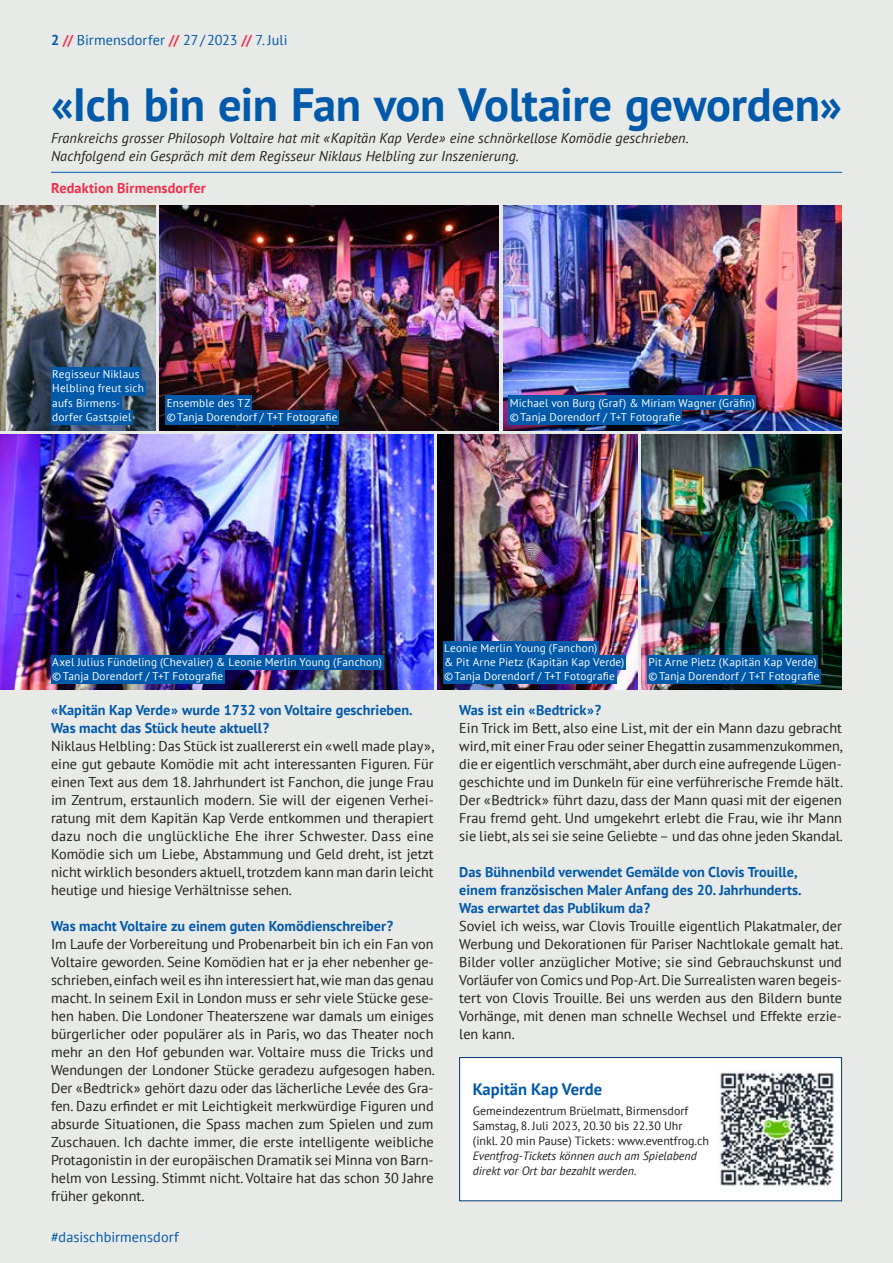
<style>
.page{position:relative;width:893px;height:1263px;background:#e8eae8}
.page>*{position:absolute;margin:0;border:0;box-sizing:border-box;transform-origin:0 0}
.t1{font:700 46.5px "PT Sans";letter-spacing:-.01em;color:#0159a9}
.t2{font:700 16.5px "PT Sans";color:#0159a9}
.t3{font:14.25px/18px "PT Sans";color:#231f20;text-align:justify}
.t4{font:700 14.25px/18px "PT Sans";color:#0159a9}
.t5{font:italic 14.25px/18px "PT Sans";letter-spacing:.005em;color:#231f20}
.t6{font:14.25px "PT Sans";letter-spacing:.005em;color:#0159a9}
.t7{font:700 14.25px "PT Sans";letter-spacing:.01em;color:#ee2f4c}
.t8{font:12px/15px "PT Sans";letter-spacing:-.005em;color:#231f20}
.t9{font:italic 12px/15px "PT Sans";color:#231f20}
.t10{font:11.25px/14.2px "PT Sans";letter-spacing:.015em;color:#fff}
.s1{font-weight:700}
.s2{font-weight:700;color:#ee2f4c}
</style>
<div class="page">
<hr style="left:51px;top:172px;width:791px;height:1px;background:#0159a9">
<img style="left:0;top:206px;width:156px;height:224px">
<img style="left:160px;top:206px;width:339px;height:224px">
<img style="left:437px;top:435px;width:200px;height:255px">
<img style="left:503px;top:206px;width:339px;height:224px">
<img style="left:0;top:435px;width:433px;height:255px">
<img style="left:642px;top:435px;width:200px;height:255px">
<div style="left:165px;top:395px;width:87px;height:15px;background:#0159a9"></div>
<div style="left:165px;top:410px;width:174px;height:15px;background:#0159a9"></div>
<div style="left:443px;top:641px;width:156px;height:14px;background:#0159a9"></div>
<div style="left:443px;top:655px;width:183px;height:15px;background:#0159a9"></div>
<div style="left:443px;top:669px;width:173px;height:15px;background:#0159a9"></div>
<div style="left:51px;top:367px;width:90px;height:15px;background:#0159a9"></div>
<div style="left:51px;top:381px;width:94px;height:15px;background:#0159a9"></div>
<div style="left:51px;top:395px;width:71px;height:15px;background:#0159a9"></div>
<div style="left:51px;top:410px;width:82px;height:15px;background:#0159a9"></div>
<div style="left:647px;top:655px;width:171px;height:15px;background:#0159a9"></div>
<div style="left:647px;top:669px;width:174px;height:15px;background:#0159a9"></div>
<div style="left:51px;top:655px;width:332px;height:15px;background:#0159a9"></div>
<div style="left:51px;top:669px;width:173px;height:15px;background:#0159a9"></div>
<div style="left:509px;top:395px;width:247px;height:15px;background:#0159a9"></div>
<div style="left:509px;top:410px;width:173px;height:15px;background:#0159a9"></div>
<div style="left:460px;top:1057px;width:382px;height:144px;background:#fff"></div>
<div style="left:459px;top:1057px;width:383px;height:144px;border:1px solid #013773"></div>
<img style="left:717px;top:1070px;width:118px;height:117px">
<p class="t6" style="left:51px;top:31px;width:238px"><span class="s1">2</span> <span class="s2">//</span> Birmensdorfer <span class="s2">//</span> 27/2023 <span class="s2">//</span> 7. Juli</p>
<h1 class="t1" style="left:51px;top:74px;width:792px">«Ich bin ein Fan von Voltaire geworden»</h1>
<p class="t5" style="left:51px;top:129px;width:639px">Frankreichs grosser Philosoph Voltaire hat mit «Kapitän Kap Verde» eine schnörkellose Komödie geschrieben.<br>Nachfolgend ein Gespräch mit dem Regisseur Niklaus Helbling zur Inszenierung.</p>
<p class="t7" style="left:51px;top:178px;width:156px">Redaktion Birmensdorfer</p>
<p class="t10" style="left:52px;top:367px;width:93px">Regisseur Niklaus<br>Helbling freut sich aufs Birmens&shy;dorfer Gastspiel</p>
<p class="t10" style="left:167px;top:395px;width:172px">Ensemble des TZ<br>©Tanja Dorendorf / T+T Fotografie</p>
<p class="t10" style="left:510px;top:395px;width:247px">Michael von Burg (Graf) &amp; Miriam Wagner (Gräfin) ©Tanja Dorendorf / T+T Fotografie</p>
<p class="t10" style="left:52px;top:655px;width:331px">Axel Julius Fündeling (Chevalier) &amp; Leonie Merlin Young (Fanchon) ©Tanja Dorendorf / T+T Fotografie</p>
<p class="t4" style="left:51px;top:701px;width:363px">«Kapitän Kap Verde» wurde 1732 von Voltaire geschrieben.<br>Was macht das Stück heute aktuell?</p>
<p class="t3" style="left:51px;top:737px;width:385px;text-align:left">Niklaus Helbling: Das Stück ist zuallererst ein «well made play», eine gut gebaute Komödie mit acht interessanten Figuren. Für einen Text aus dem 18. Jahrhundert ist Fanchon, die junge Frau im Zentrum, erstaunlich modern. Sie will der eigenen Verhei&shy;ratung mit dem Kapitän Kap Verde entkommen und therapiert dazu noch die unglückliche Ehe ihrer Schwester. Dass eine Komödie sich um Liebe, Abstammung und Geld dreht, ist jetzt nicht wirklich besonders aktuell, trotzdem kann man darin leicht heutige und hiesige Verhältnisse sehen.</p>
<p class="t4" style="left:51px;top:917px;width:344px">Was macht Voltaire zu einem guten Komödienschreiber?</p>
<p class="t3" style="left:51px;top:935px;width:385px">Im Laufe der Vorbereitung und Probenarbeit bin ich ein Fan von Voltaire geworden. Seine Komödien hat er ja eher nebenher ge&shy;schrieben, einfach weil es ihn interessiert hat, wie man das genau macht. In seinem Exil in London muss er sehr viele Stücke gese&shy;hen haben. Die Londoner Theaterszene war damals um einiges bürgerlicher oder populärer als in Paris, wo das Theater noch mehr an den Hof gebunden war. Voltaire muss die Tricks und Wendungen der Londoner Stücke geradezu aufgesogen haben.<br>Der «Bedtrick» gehört dazu oder das lächerliche Levée des Gra&shy;fen. Dazu erfindet er mit Leichtigkeit merkwürdige Figuren und absurde Situationen, die Spass machen zum Spielen und zum Zuschauen. Ich dachte immer, die erste intelligente weibliche Protagonistin in der europäischen Dramatik sei Minna von Barn&shy;helm von Lessing. Stimmt nicht. Voltaire hat das schon 30 Jahre früher gekonnt.</p>
<p class="t10" style="left:444px;top:640px;width:182px">Leonie Merlin Young (Fanchon)<br>&amp; Pit Arne Pietz (Kapitän Kap Verde) ©Tanja Dorendorf / T+T Fotografie</p>
<p class="t10" style="left:648px;top:655px;width:172px">Pit Arne Pietz (Kapitän Kap Verde) ©Tanja Dorendorf / T+T Fotografie</p>
<p class="t4" style="left:459px;top:701px;width:143px">Was ist ein «Bedtrick»?</p>
<p class="t3" style="left:459px;top:719px;width:385px">Ein Trick im Bett, also eine List, mit der ein Mann dazu gebracht wird, mit einer Frau oder seiner Ehegattin zusammenzukommen, die er eigentlich verschmäht, aber durch eine aufregende Lügen&shy;geschichte und im Dunkeln für eine verführerische Fremde hält.<br>Der «Bedtrick» führt dazu, dass der Mann quasi mit der eigenen Frau fremd geht. Und umgekehrt erlebt die Frau, wie ihr Mann sie liebt, als sei sie seine Geliebte – und das ohne jeden Skandal.</p>
<p class="t4" style="left:459px;top:863px;width:344px">Das Bühnenbild verwendet Gemälde von Clovis Trouille, einem französischen Maler Anfang des 20. Jahrhunderts.<br>Was erwartet das Publikum da?</p>
<p class="t3" style="left:459px;top:917px;width:385px">Soviel ich weiss, war Clovis Trouille eigentlich Plakatmaler, der Werbung und Dekorationen für Pariser Nachtlokale gemalt hat.<br>Bilder voller anzüglicher Motive; sie sind Gebrauchskunst und Vorläufer von Comics und Pop-Art. Die Surrealisten waren begeis&shy;tert von Clovis Trouille. Bei uns werden aus den Bildern bunte Vorhänge, mit denen man schnelle Wechsel und Effekte erzie&shy;len kann.</p>
<p class="t2" style="left:473px;top:1079px;width:131px">Kapitän Kap Verde</p>
<p class="t8" style="left:473px;top:1102px;width:238px">Gemeindezentrum Brüelmatt, Birmensdorf<br>Samstag, 8. Juli 2023, 20.30 bis 22.30 Uhr (inkl. 20 min Pause) Tickets: www.eventfrog.ch</p>
<p class="t9" style="left:473px;top:1148px;width:226px">Eventfrog-Tickets können auch am Spielabend direkt vor Ort bar bezahlt werden.</p>
<p class="t6" style="left:51px;top:1227px;width:129px">#dasischbirmensdorf</p>
</div>
